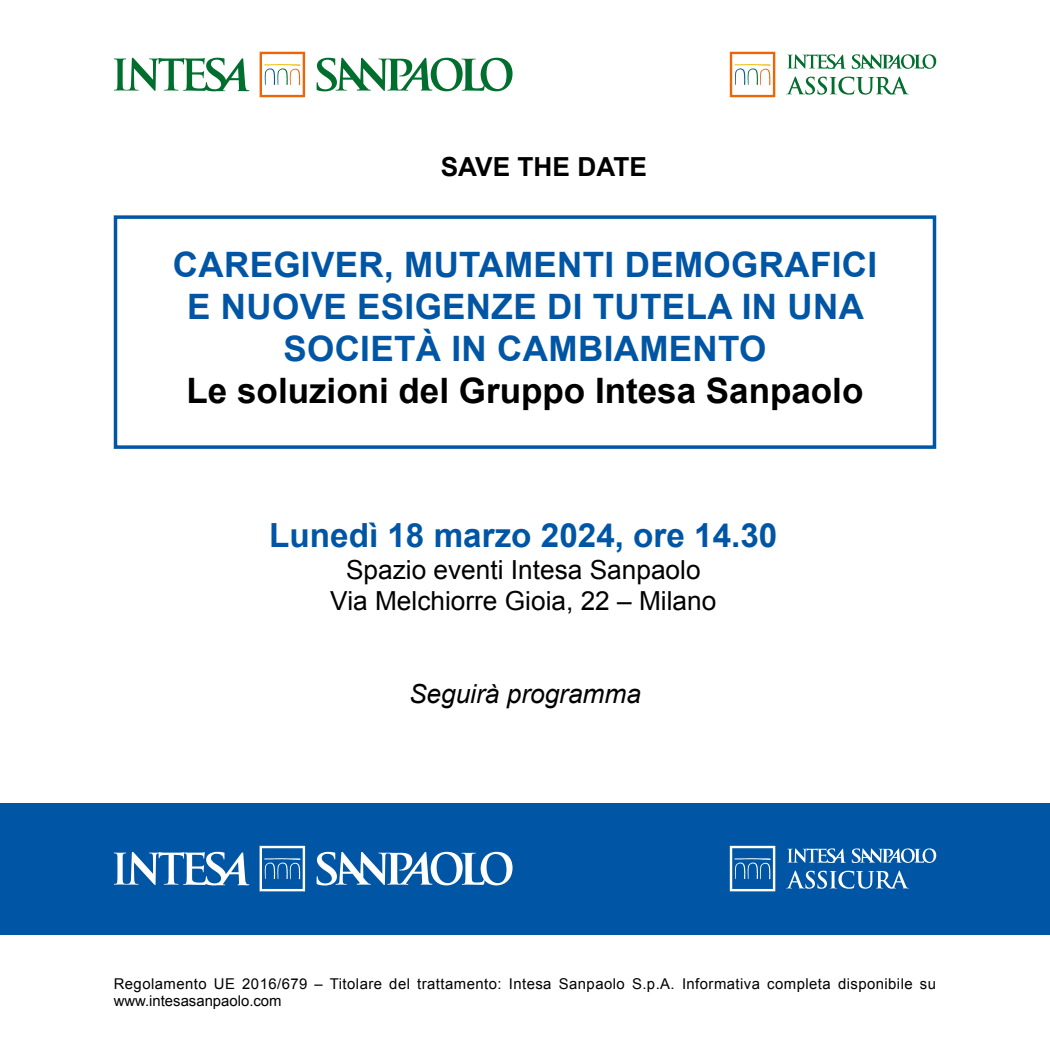
<style>
.page{position:relative;width:1050px;height:1049px;background:#fff}
.page>*{position:absolute;margin:0;border:0;box-sizing:border-box;transform-origin:0 0}
.t1{font:700 35px/42px "Arial";letter-spacing:.01em;color:#0056a4;text-align:center}
.t2{font:700 35px "Arial";color:#000}
.t3{font:700 33.25px "Arial";color:#0056a4}
.t4{font:26.25px/31.5px "Arial";color:#000;text-align:center}
.t5{font:italic 26.25px "Arial";color:#000}
.t6{font:700 26.25px "Arial";color:#000}
.t7{font:14.88px/17.8px "Arial";letter-spacing:.03em;color:#000}
</style>
<div class="page">
<div style="left:114px;top:215px;width:822px;height:234px;border:4px solid #0056a4"></div>
<svg style="left:317px;top:57px;width:196px;height:34px"></svg>
<svg style="left:114px;top:57px;width:135px;height:34px"></svg>
<svg style="left:260px;top:52px;width:45px;height:45px"></svg>
<div style="left:0;top:802px;width:1050px;height:132px;background:#0056a4"></div>
<svg style="left:317px;top:851px;width:196px;height:34px"></svg>
<svg style="left:114px;top:851px;width:135px;height:34px"></svg>
<svg style="left:260px;top:845px;width:45px;height:46px"></svg>
<svg style="left:852px;top:54px;width:84px;height:15px"></svg>
<svg style="left:787px;top:54px;width:59px;height:15px"></svg>
<svg style="left:730px;top:52px;width:45px;height:45px"></svg>
<svg style="left:786px;top:76px;width:123px;height:19px"></svg>
<svg style="left:852px;top:848px;width:84px;height:14px"></svg>
<svg style="left:787px;top:848px;width:58px;height:14px"></svg>
<svg style="left:730px;top:845px;width:45px;height:46px"></svg>
<svg style="left:787px;top:870px;width:121px;height:18px"></svg>
<h3 class="t6" style="left:441px;top:150px;width:208px">SAVE THE DATE</h3>
<h1 class="t1" style="left:173px;top:245px;width:706px">CAREGIVER, MUTAMENTI DEMOGRAFICI<br>E NUOVE ESIGENZE DI TUTELA IN UNA<br>SOCIETÀ IN CAMBIAMENTO</h1>
<h1 class="t2" style="left:187px;top:367px;width:678px">Le soluzioni del Gruppo Intesa Sanpaolo</h1>
<h2 class="t3" style="left:269px;top:513px;width:510px">Lunedì 18 marzo 2024, ore 14.30</h2>
<h3 class="t4" style="left:330px;top:554px;width:388px">Spazio eventi Intesa Sanpaolo<br>Via Melchiorre Gioia, 22 – Milano</h3>
<h3 class="t5" style="left:409px;top:676px;width:233px">Seguirà programma</h3>
<p class="t7" style="left:114px;top:974px;width:824px">Regolamento UE 2016/679 – Titolare del trattamento: Intesa Sanpaolo S.p.A. Informativa completa disponibile su www.intesasanpaolo.com</p>
</div>
